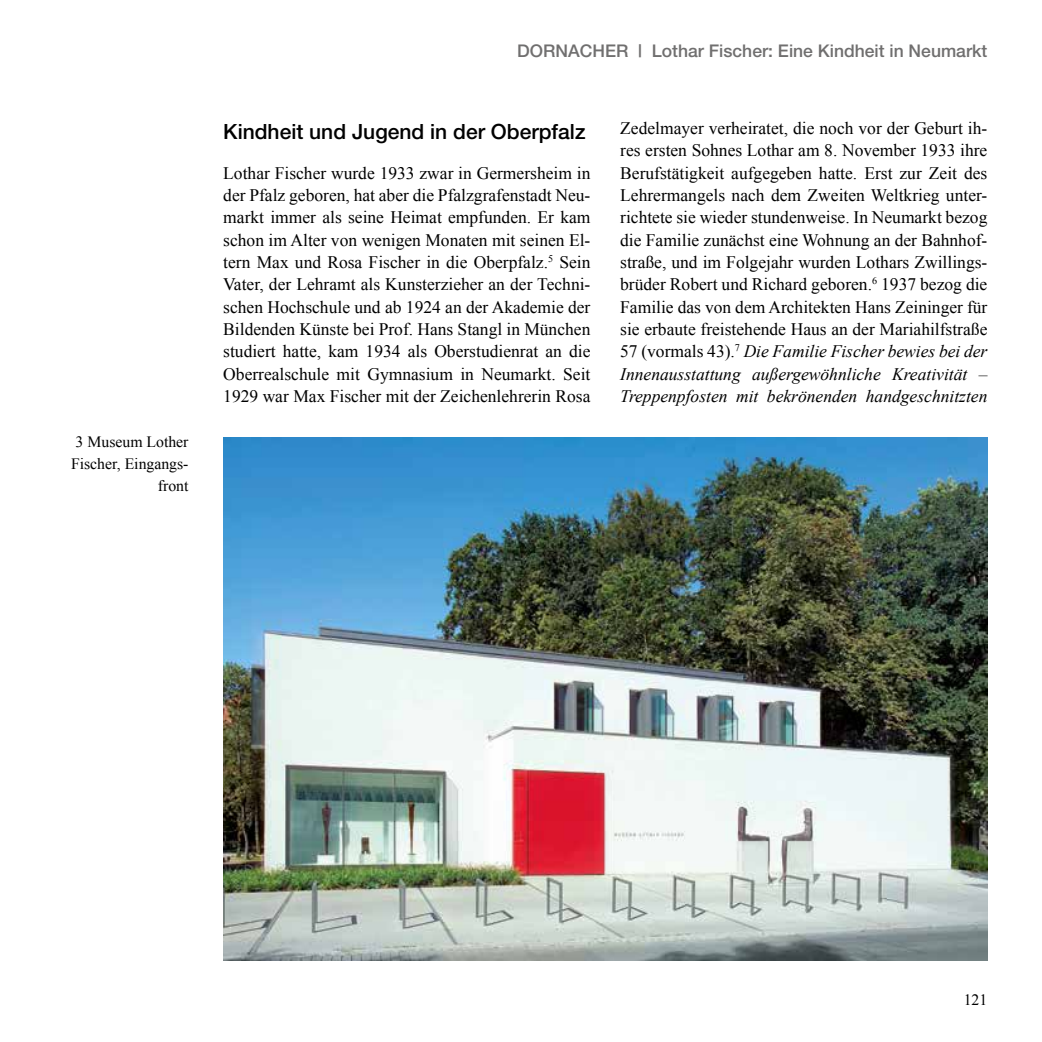
<style>
.page{position:relative;width:1042px;height:1042px;background:#fff}
.page>*{position:absolute;margin:0;border:0;box-sizing:border-box;transform-origin:0 0}
.t1{font:500 21px "Helvetica Neue";color:#000}
.t2{font:17.5px/22.4px "Times New Roman";color:#000;text-align:justify}
.t3{font:500 17.5px "Helvetica Neue";color:#706f6f}
.t4{font:15.75px/22.4px "Times New Roman";color:#000;text-align:right}
.s1{font-style:italic}
</style>
<div class="page">
<img style="left:223px;top:437px;width:764px;height:523px">
<p class="t4" style="left:71px;top:430px;width:119px">3 Museum Lother<br>Fischer, Eingangs&shy;front</p>
<p class="t3" style="left:517px;top:40px;width:472px">Dornacher | Lothar Fischer: Eine Kindheit in Neumarkt</p>
<p class="t1" style="left:223px;top:119px;width:364px">Kindheit und Jugend in der Oberpfalz</p>
<p class="t2" style="left:223px;top:161px;width:369px">Lothar Fischer wurde 1933 zwar in Germersheim in der Pfalz geboren, hat aber die Pfalzgrafenstadt Neu&shy;markt immer als seine Heimat empfunden. Er kam schon im Alter von wenigen Monaten mit seinen El&shy;tern Max und Rosa Fischer in die Oberpfalz.<sup>5</sup> Sein Vater, der Lehramt als Kunsterzieher an der Techni&shy;schen Hochschule und ab 1924 an der Akademie der Bildenden Künste bei Prof. Hans Stangl in München studiert hatte, kam 1934 als Oberstudienrat an die Oberrealschule mit Gymnasium in Neumarkt. Seit 1929 war Max Fischer mit der Zeichenlehrerin Rosa</p>
<p class="t2" style="left:620px;top:117px;width:369px">Zedelmayer verheiratet, die noch vor der Geburt ih&shy;res ersten Sohnes Lothar am 8. November 1933 ihre Berufstätigkeit aufgegeben hatte. Erst zur Zeit des Lehrermangels nach dem Zweiten Weltkrieg unter&shy;richtete sie wieder stundenweise. In Neumarkt bezog die Familie zunächst eine Wohnung an der Bahnhof&shy;straße, und im Folgejahr wurden Lothars Zwillings&shy;brüder Robert und Richard geboren.<sup>6</sup> 1937 bezog die Familie das von dem Architekten Hans Zeininger für sie erbaute freistehende Haus an der Mariahilfstraße 57 (vormals 43).<sup>7</sup> <span class="s1">Die Familie Fischer bewies bei der Innenausstattung außergewöhnliche Kreativität – Treppenpfosten mit bekrönenden handgeschnitzten</span></p>
<p class="t4" style="left:964px;top:988px;width:25px">121</p>
</div>
